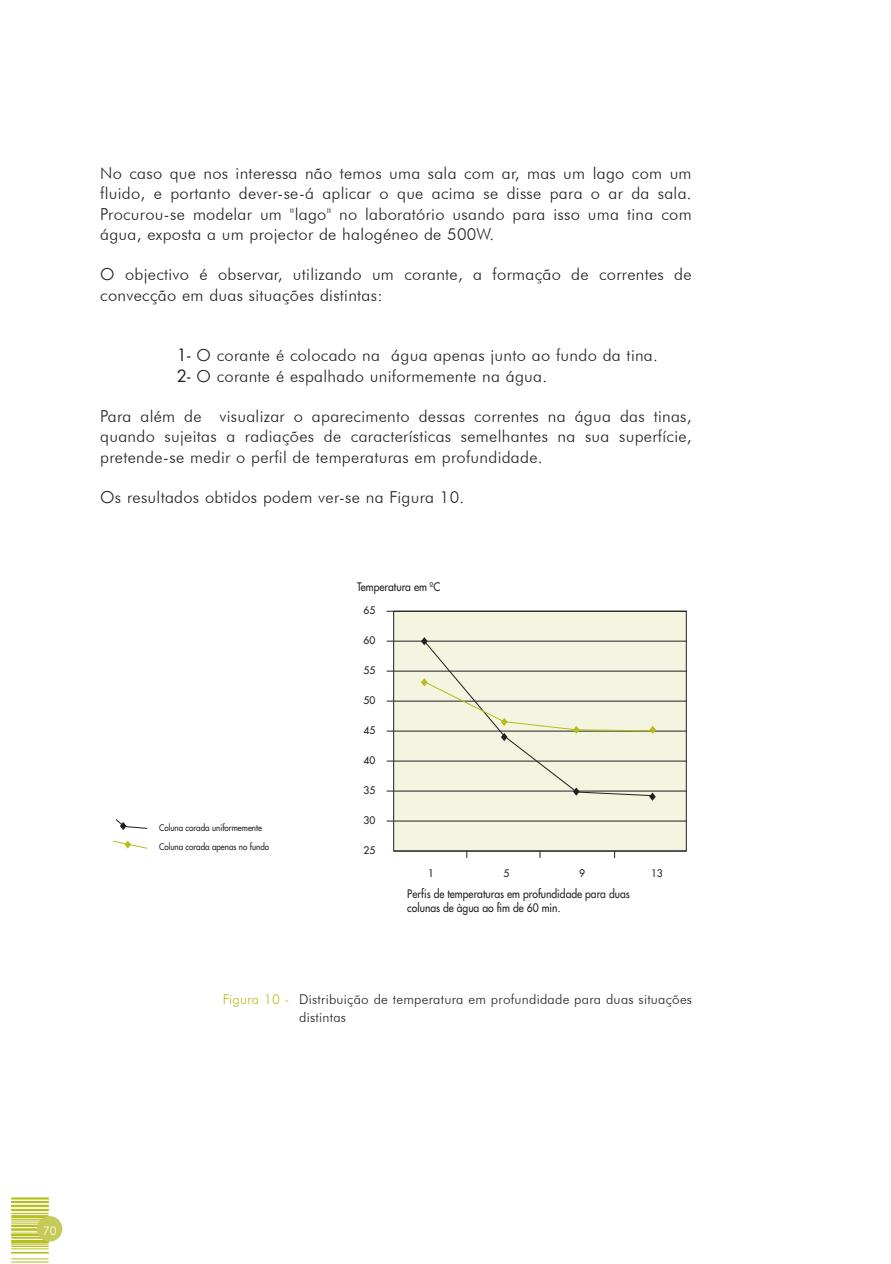
<style>
.page{position:relative;width:891px;height:1264px;background:#fff}
.page>*{position:absolute;margin:0;border:0;box-sizing:border-box;transform-origin:0 0}
.t1{font:300 16.5px/20.2px "Futura BT";letter-spacing:.015em;color:#231f20;text-align:justify}
.t2{font:300 13.5px/18px "Futura BT";letter-spacing:.02em;color:#231f20}
.t3{font:300 12px "Futura BT";color:#fff}
.t4{font:11.55px/14px "Futura";color:#231f20;scale:.9 1}
.t5{font:10.2px "Futura";color:#231f20}
.t6{font:8.85px "Futura";color:#231f20;scale:.9 1}
.s1{font-family:"Futura";font-weight:400}
.s2{color:#b4bd1b}
</style>
<div class="page">
<svg style="left:11px;top:610px;width:676px;height:653px"></svg>
<p class="t1" style="left:100px;top:163px;width:593px">No caso que nos interessa n„o temos uma sala com ar, mas um lago com um fluido, e portanto dever-se-· aplicar o que acima se disse para o ar da sala.<br>Procurou-se modelar um "lago" no laboratÛrio usando para isso uma tina com ·gua, exposta a um projector de halogÈneo de 500W.</p>
<p class="t1" style="left:100px;top:264px;width:593px">O objectivo È observar, utilizando um corante, a formaÁ„o de correntes de convecÁ„o em duas situaÁıes distintas:</p>
<p class="t1" style="left:177px;top:345px;width:483px"><span class="s1">1-</span> O corante È colocado na ·gua apenas junto ao fundo da tina.<br><span class="s1">2-</span> O corante È espalhado uniformemente na ·gua.</p>
<p class="t1" style="left:100px;top:406px;width:593px">Para alÈm de visualizar o aparecimento dessas correntes na ·gua das tinas, quando sujeitas a radiaÁıes de caracterÌsticas semelhantes na sua superfÌcie, pretende-se medir o perfil de temperaturas em profundidade.</p>
<p class="t1" style="left:100px;top:487px;width:366px">Os resultados obtidos podem ver-se na Figura 10.</p>
<p class="t6" style="left:159px;top:823px;width:116px">Coluna corada uniformemente</p>
<p class="t6" style="left:159px;top:842px;width:124px">Coluna corada apenas no fundo</p>
<p class="t4" style="left:357px;top:581px;width:94px">Temperatura em ºC</p>
<p class="t5" style="left:364px;top:605px;width:13px">65</p>
<p class="t5" style="left:364px;top:635px;width:13px">60</p>
<p class="t5" style="left:364px;top:665px;width:13px">55</p>
<p class="t5" style="left:364px;top:695px;width:13px">50</p>
<p class="t5" style="left:364px;top:725px;width:13px">45</p>
<p class="t5" style="left:364px;top:755px;width:13px">40</p>
<p class="t5" style="left:364px;top:785px;width:13px">35</p>
<p class="t5" style="left:364px;top:815px;width:13px">30</p>
<p class="t5" style="left:364px;top:845px;width:13px">25</p>
<p class="t5" style="left:428px;top:867px;width:7px">1</p>
<p class="t5" style="left:504px;top:867px;width:7px">5</p>
<p class="t5" style="left:579px;top:867px;width:7px">9</p>
<p class="t5" style="left:651px;top:867px;width:13px">13</p>
<p class="t4" style="left:407px;top:888px;width:249px">Perfis de temperaturas em profundidade para duas colunas de àgua ao fim de 60 min.</p>
<p class="t2" style="left:299px;top:990px;width:394px;text-indent:-77px"><span class="s2">Figura 10 -</span> DistribuiÁ„o de temperatura em profundidade para duas situaÁıes distintas</p>
<p class="t3" style="left:43px;top:1223px;width:15px">70</p>
</div>
